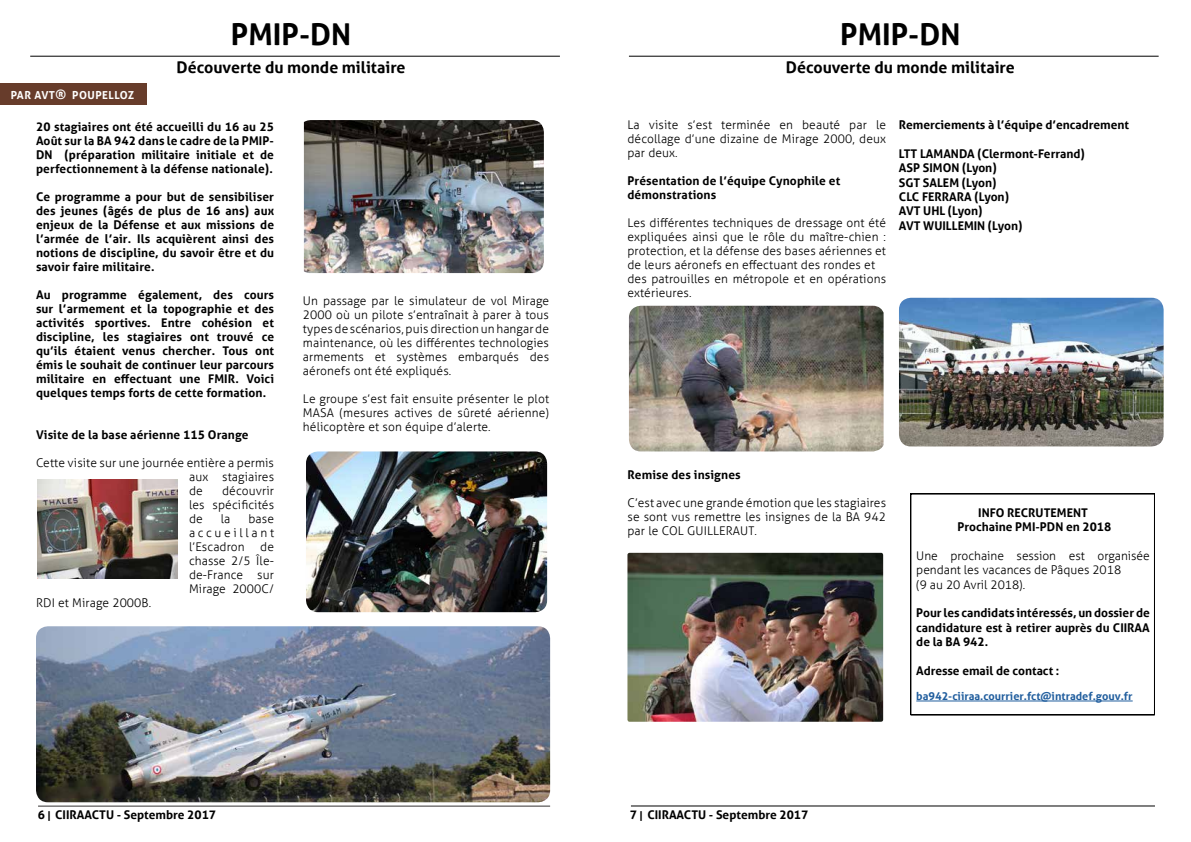
<style>
.page{position:relative;width:1191px;height:842px;background:#fff}
.page>*{position:absolute;margin:0;border:0;box-sizing:border-box;transform-origin:0 0}
.t1{font:700 30px "Aller";color:#000}
.t2{font:700 16px "Aller";color:#000}
.t3{font:700 12px/14px "Aller";color:#000;text-align:justify}
.t4{font:300 12px/14px "Aller";letter-spacing:.01em;color:#000;text-align:justify}
.t5{font:700 11px "Aller";color:#215e9e}
.t6{font:700 11px "Aller";letter-spacing:.04em;color:#fff}
.s1{font-size:13px}
.s2{font-size:10px}
</style>
<div class="page">
<hr style="left:631px;top:806px;width:524px;height:1px;background:#000">
<hr style="left:629px;top:56px;width:529px;height:1px;background:#000">
<img style="left:899px;top:298px;width:264px;height:148px">
<img style="left:629px;top:306px;width:254px;height:145px">
<img style="left:627px;top:553px;width:256px;height:169px">
<svg style="left:910px;top:493px;width:245px;height:222px"></svg>
<hr style="left:916px;top:701px;width:216px;height:1px;background:#215e9e">
<hr style="left:30px;top:56px;width:530px;height:1px;background:#000">
<hr style="left:38px;top:806px;width:512px;height:1px;background:#343232">
<div style="left:0;top:83px;width:147px;height:22px;background:#673c2b"></div>
<img style="left:306px;top:451px;width:241px;height:161px">
<img style="left:36px;top:626px;width:514px;height:176px">
<img style="left:304px;top:120px;width:240px;height:153px">
<img style="left:38px;top:479px;width:140px;height:99px">
<p class="t6" style="left:11px;top:88px;width:125px">PAR AVT<span class="s1">®</span> POUPELLOZ</p>
<h1 class="t1" style="left:231px;top:16px;width:122px">PMIP-DN</h1>
<h2 class="t2" style="left:177px;top:58px;width:230px">Découverte du monde militaire</h2>
<p class="t3" style="left:36px;top:120px;width:240px">20 stagiaires ont été accueilli du 16 au 25<br>Août sur la BA 942 dans le cadre de la PMIP-DN (préparation militaire initiale et de perfectionnement à la défense nationale).</p>
<p class="t3" style="left:36px;top:190px;width:240px">Ce programme a pour but de sensibiliser des jeunes (âgés de plus de 16 ans) aux enjeux de la Défense et aux missions de l’armée de l’air. Ils acquièrent ainsi des notions de discipline, du savoir être et du savoir faire militaire.</p>
<p class="t3" style="left:36px;top:288px;width:240px">Au programme également, des cours sur l’armement et la topographie et des activités sportives. Entre cohésion et discipline, les stagiaires ont trouvé ce qu’ils étaient venus chercher. Tous ont émis le souhait de continuer leur parcours militaire en effectuant une FMIR. Voici quelques temps forts de cette formation.</p>
<p class="t3" style="left:36px;top:428px;width:214px">Visite de la base aérienne 115 Orange</p>
<p class="t4" style="left:189px;top:456px;width:86px;text-indent:-153px">Cette visite sur une journée entière a permis aux stagiaires de</p>
<p class="t4" style="left:189px;top:484px;width:87px;text-indent:33px">découvrir les spécificités de</p>
<p class="t4" style="left:189px;top:512px;width:87px;text-indent:59px">base accueillant l’Escadron</p>
<p class="t4" style="left:221px;top:512px;width:11px">la</p>
<p class="t4" style="left:189px;top:540px;width:86px;text-indent:71px">de chasse 2/5 Île&shy;de-France sur Mirage 2000C/</p>
<p class="t4" style="left:36px;top:596px;width:117px">RDI et Mirage 2000B.</p>
<p class="t4" style="left:303px;top:293px;width:248px">Un passage par le simulateur de vol Mirage 2000 où un pilote s’entraînait à parer à tous types de scénarios, puis direction un hangar de maintenance, où les différentes technologies armements et systèmes embarqués des aéronefs ont été expliqués.</p>
<p class="t4" style="left:303px;top:391px;width:248px">Le groupe s’est fait ensuite présenter le plot MASA (mesures actives de sûreté aérienne) hélicoptère et son équipe d’alerte.</p>
<h1 class="t1" style="left:840px;top:16px;width:122px">PMIP-DN</h1>
<h2 class="t2" style="left:786px;top:58px;width:230px">Découverte du monde militaire</h2>
<p class="t4" style="left:627px;top:118px;width:260px">La visite s’est terminée en beauté par le décollage d’une dizaine de Mirage 2000, deux par deux.</p>
<p class="t3" style="left:627px;top:174px;width:214px">Présentation de l’équipe Cynophile et démonstrations</p>
<p class="t4" style="left:627px;top:216px;width:260px;text-align:left">Les différentes techniques de dressage ont été expliquées ainsi que le rôle du maître-chien : protection, et la défense des bases aériennes et de leurs aéronefs en effectuant des rondes et des patrouilles en métropole et en opérations extérieures.</p>
<p class="t3" style="left:899px;top:118px;width:232px">Remerciements à l’équipe d’encadrement</p>
<p class="t3" style="left:899px;top:146px;width:187px;line-height:14.4px;text-align:left">LTT LAMANDA (Clermont-Ferrand)<br>ASP SIMON (Lyon)<br>SGT SALEM (Lyon)<br>CLC FERRARA (Lyon)<br>AVT UHL (Lyon)<br>AVT WUILLEMIN (Lyon)</p>
<p class="t3" style="left:627px;top:468px;width:115px">Remise des insignes</p>
<p class="t4" style="left:627px;top:496px;width:260px">C’est avec une grande émotion que les stagiaires se sont vus remettre les insignes de la BA 942 par le COL GUILLERAUT.</p>
<p class="t3" style="left:957px;top:505px;width:155px;line-height:14.4px;text-align:center">INFO RECRUTEMENT<br>Prochaine PMI-PDN en 2018</p>
<p class="t4" style="left:916px;top:548px;width:235px;line-height:14.4px;text-align:left">Une prochaine session est organisée pendant les vacances de Pâques 2018<br>(9 au 20 Avril 2018).</p>
<p class="t3" style="left:916px;top:606px;width:235px;line-height:14.4px">Pour les candidats intéressés, un dossier de candidature est à retirer auprès du CIIRAA de la BA 942.</p>
<p class="t3" style="left:916px;top:664px;width:145px">Adresse email de contact :</p>
<p class="t5" style="left:916px;top:689px;width:218px">ba942-ciiraa.courrier.fct@intradef.gouv.fr</p>
<p class="t3" style="left:38px;top:808px;width:180px">6 <span class="s2">|</span> CIIRAACTU - Septembre 2017</p>
<p class="t3" style="left:630px;top:808px;width:180px">7 <span class="s2">|</span> CIIRAACTU - Septembre 2017</p>
</div>
